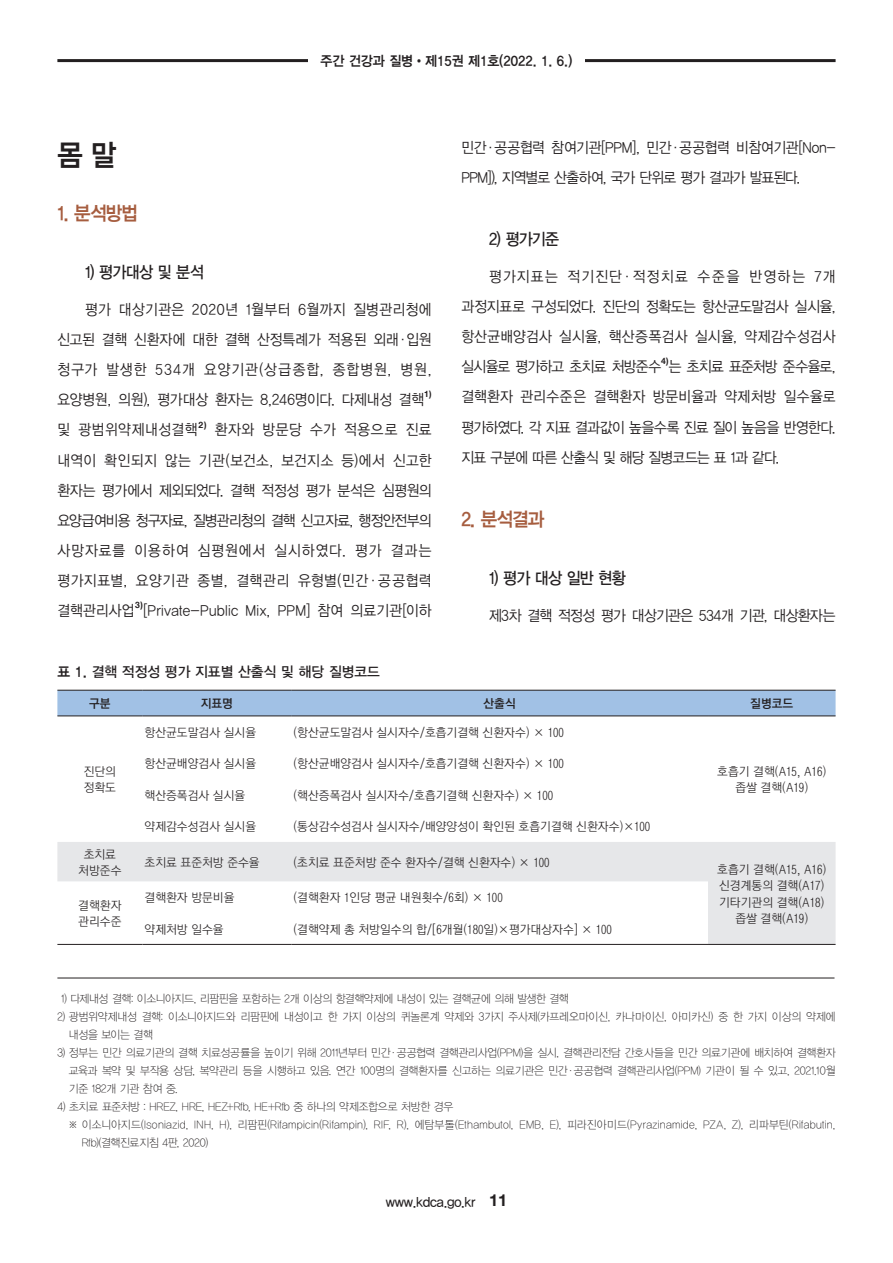
<style>
.page{position:relative;width:893px;height:1263px;background:#fff}
.page>*{position:absolute;margin:0;border:0;box-sizing:border-box;transform-origin:0 0}
.제목{font:30px "YDVYGO Std 14";color:#231f20;scale:.92 1}
.소제목{font:19.5px "YDVYGO Std 14";letter-spacing:-.05em;color:#a65d3f;scale:.92 1}
._1{font:16.5px "YDVYGO Std 13";letter-spacing:-.045em;color:#231f20;scale:.92 1}
._0_본문_고딕{font:15px/30.2px "YDVYGO Std 12";letter-spacing:-.005em;color:#231f20;text-align:justify;scale:.92 1}
._0_본문_고딕-2{font:15px/30px "YDVYGO Std 12";letter-spacing:-.03em;color:#231f20;scale:.92 1}
._0_본문_고딕-3{font:15px "YDVYGO Std 12";letter-spacing:-.035em;color:#231f20;scale:.92 1}
.표-제목{font:14.25px "YDVYGO Std 33";color:#231f20}
.t1{font:13.8px "YDVYGO Std 34";color:#231f20;scale:.94 1}
.t2{font:13.8px "YDVYGO Std 13";letter-spacing:-.02em;color:#231f20;scale:.92 1}
.표-본문{font:12px/16.5px "YDVYGO Std 52";color:#231f20;text-align:center}
.표-구분{font:12px "YDVYGO Std 54";color:#231f20}
.각주-본문{font:11.25px/18px "YDVYGO Std 11";color:#231f20;text-align:justify;scale:.95 1}
.각주-본문-2{font:11.25px/18px "YDVYGO Std 11";letter-spacing:.035em;color:#231f20;scale:.95 1}
.각주-본문-3{font:11.25px/18px "YDVYGO Std 11";letter-spacing:-.02em;color:#231f20;scale:.95 1}
.각주-본문-4{font:11.25px "YDVYGO Std 11";letter-spacing:-.025em;color:#231f20;scale:.95 1}
.s1{font-family:"YDVYGO Std 34"}
.s2{font-family:"Helvetica 75";font-weight:700;font-size:16.5px}
</style>
<div class="page">
<hr style="left:57px;top:59px;width:779px;height:3px;background:#231f20">
<div style="left:308px;top:51px;width:277px;height:19px;background:#fff"></div>
<hr style="left:57px;top:978px;width:777px;height:1px;background:#231f20">
<div style="left:57px;top:691px;width:779px;height:25px;background:#a1c1e5"></div>
<svg style="left:57px;top:842px;width:779px;height:102px"></svg>
<hr style="left:57px;top:690px;width:85px;height:1px;background:#231f20">
<hr style="left:142px;top:690px;width:149px;height:1px;background:#231f20">
<hr style="left:291px;top:690px;width:417px;height:1px;background:#231f20">
<hr style="left:708px;top:690px;width:128px;height:1px;background:#231f20">
<hr style="left:57px;top:716px;width:85px;height:1px;background:#231f20">
<hr style="left:142px;top:716px;width:149px;height:1px;background:#231f20">
<hr style="left:291px;top:716px;width:417px;height:1px;background:#231f20">
<hr style="left:708px;top:716px;width:128px;height:1px;background:#231f20">
<hr style="left:708px;top:944px;width:128px;height:1px;background:#231f20">
<hr style="left:57px;top:944px;width:85px;height:1px;background:#231f20">
<hr style="left:142px;top:944px;width:149px;height:1px;background:#231f20">
<hr style="left:291px;top:944px;width:417px;height:1px;background:#231f20">
<p class="제목" style="left:57px;top:140px;width:66px">몸 말</p>
<p class="소제목" style="left:57px;top:203px;width:89px">1. 분석방법</p>
<p class="t1" style="left:321px;top:54px;width:269px">주간 건강과 질병•제15권 제1호(2022. 1. 6.)</p>
<p class="_0_본문_고딕-2" style="left:461px;top:133px;width:408px">민간·공공협력 참여기관[PPM], 민간·공공협력 비참여기관[Non-<br>PPM]), 지역별로 산출하여, 국가 단위로 평가 결과가 발표된다.</p>
<p class="_1" style="left:85px;top:263px;width:131px">1) 평가대상 및 분석</p>
<p class="_0_본문_고딕" style="left:57px;top:294px;width:408px;text-indent:28px">평가 대상기관은 2020년 1월부터 6월까지 질병관리청에 신고된 결핵 신환자에 대한 결핵 산정특례가 적용된 외래·입원 청구가 발생한 534개 요양기관(상급종합, 종합병원, 병원, 요양병원, 의원), 평가대상 환자는 8,246명이다. 다제내성 결핵<sup>1) </sup>및 광범위약제내성결핵<sup>2)</sup> 환자와 방문당 수가 적용으로 진료 내역이 확인되지 않는 기관(보건소, 보건지소 등)에서 신고한 환자는 평가에서 제외되었다. 결핵 적정성 평가 분석은 심평원의 요양급여비용 청구자료, 질병관리청의 결핵 신고자료, 행정안전부의 사망자료를 이용하여 심평원에서 실시하였다. 평가 결과는 평가지표별, 요양기관 종별, 결핵관리 유형별(민간·공공협력 결핵관리사업<sup>3)</sup>[Private-Public Mix, PPM] 참여 의료기관[이하</p>
<p class="_1" style="left:489px;top:230px;width:78px">2) 평가기준</p>
<p class="_0_본문_고딕" style="left:461px;top:261px;width:408px;text-indent:28px">평가지표는 적기진단·적정치료 수준을 반영하는 7개 과정지표로 구성되었다. 진단의 정확도는 항산균도말검사 실시율, 항산균배양검사 실시율, 핵산증폭검사 실시율, 약제감수성검사 실시율로 평가하고 초치료 처방준수<sup>4)</sup>는 초치료 표준처방 준수율로, 결핵환자 관리수준은 결핵환자 방문비율과 약제처방 일수율로 평가하였다. 각 지표 결과값이 높을수록 진료 질이 높음을 반영한다. 지표 구분에 따른 산출식 및 해당 질병코드는 표 1과 같다.</p>
<p class="소제목" style="left:461px;top:510px;width:92px">2. 분석결과</p>
<p class="_1" style="left:489px;top:570px;width:150px">1) 평가 대상 일반 현황</p>
<p class="_0_본문_고딕-3" style="left:489px;top:608px;width:378px">제3차 결핵 적정성 평가 대상기관은 534개 기관, 대상환자는</p>
<p class="표-제목" style="left:57px;top:664px;width:324px"><span class="s1">표 1.</span> 결핵 적정성 평가 지표별 산출식 및 해당 질병코드</p>
<p class="표-구분" style="left:89px;top:698px;width:23px">구분</p>
<p class="표-구분" style="left:201px;top:698px;width:34px">지표명</p>
<p class="표-구분" style="left:483px;top:698px;width:34px">산출식</p>
<p class="표-구분" style="left:750px;top:698px;width:45px">질병코드</p>
<p class="표-본문" style="left:84px;top:764px;width:34px">진단의</p>
<p class="표-본문" style="left:84px;top:780px;width:34px">정확도</p>
<p class="표-본문" style="left:84px;top:846px;width:34px">초치료</p>
<p class="표-본문" style="left:78px;top:863px;width:45px">처방준수</p>
<p class="표-본문" style="left:78px;top:898px;width:45px">결핵환자</p>
<p class="표-본문" style="left:78px;top:914px;width:45px">관리수준</p>
<p class="표-본문" style="left:145px;top:725px;width:113px">항산균도말검사 실시율</p>
<p class="표-본문" style="left:293px;top:725px;width:272px">(항산균도말검사 실시자수/호흡기결핵 신환자수) × 100</p>
<p class="표-본문" style="left:145px;top:756px;width:113px">항산균배양검사 실시율</p>
<p class="표-본문" style="left:293px;top:756px;width:272px">(항산균배양검사 실시자수/호흡기결핵 신환자수) × 100</p>
<p class="표-본문" style="left:145px;top:788px;width:102px">핵산증폭검사 실시율</p>
<p class="표-본문" style="left:293px;top:788px;width:261px">(핵산증폭검사 실시자수/호흡기결핵 신환자수) × 100</p>
<p class="표-본문" style="left:145px;top:819px;width:113px">약제감수성검사 실시율</p>
<p class="표-본문" style="left:293px;top:819px;width:358px">(통상감수성검사 실시자수/배양양성이 확인된 호흡기결핵 신환자수)×100</p>
<p class="표-본문" style="left:145px;top:855px;width:117px">초치료 표준처방 준수율</p>
<p class="표-본문" style="left:293px;top:855px;width:258px">(초치료 표준처방 준수 환자수/결핵 신환자수) × 100</p>
<p class="표-본문" style="left:145px;top:890px;width:91px">결핵환자 방문비율</p>
<p class="표-본문" style="left:293px;top:890px;width:211px">(결핵환자 1인당 평균 내원횟수/6회) × 100</p>
<p class="표-본문" style="left:145px;top:922px;width:81px">약제처방 일수율</p>
<p class="표-본문" style="left:293px;top:922px;width:320px">(결핵약제 총 처방일수의 합/[6개월(180일)×평가대상자수] × 100</p>
<p class="표-본문" style="left:717px;top:764px;width:111px">호흡기 결핵(A15, A16)</p>
<p class="표-본문" style="left:735px;top:780px;width:74px">좁쌀 결핵(A19)</p>
<p class="표-본문" style="left:717px;top:861px;width:111px">호흡기 결핵(A15, A16)</p>
<p class="표-본문" style="left:719px;top:878px;width:107px">신경계통의 결핵(A17)</p>
<p class="표-본문" style="left:719px;top:894px;width:107px">기타기관의 결핵(A18) 좁쌀 결핵(A19)</p>
<p class="각주-본문-4" style="left:61px;top:993px;width:536px">1) 다제내성 결핵: 이소니아지드, 리팜핀을 포함하는 2개 이상의 항결핵약제에 내성이 있는 결핵균에 의해 발생한 결핵</p>
<p class="각주-본문-3" style="left:69px;top:1008px;width:808px;text-indent:-12px">2) 광범위약제내성 결핵: 이소니아지드와 리팜핀에 내성이고 한 가지 이상의 퀴놀론계 약제와 3가지 주사제(카프레오마이신, 카나마이신, 아미카신) 중 한 가지 이상의 약제에 내성을 보이는 결핵</p>
<p class="각주-본문" style="left:69px;top:1044px;width:808px;text-indent:-12px">3) 정부는 민간 의료기관의 결핵 치료성공률을 높이기 위해 2011년부터 민간·공공협력 결핵관리사업(PPM)을 실시, 결핵관리전담 간호사들을 민간 의료기관에 배치하여 결핵환자 교육과 복약 및 부작용 상담, 복약관리 등을 시행하고 있음. 연간 100명의 결핵환자를 신고하는 의료기관은 민간·공공협력 결핵관리사업(PPM) 기관이 될 수 있고, 2021.10월 기준 182개 기관 참여 중.</p>
<p class="각주-본문" style="left:57px;top:1098px;width:418px">4) 초치료 표준처방 : HREZ, HRE, HEZ+Rfb, HE+Rfb 중 하나의 약제조합으로 처방한 경우</p>
<p class="각주-본문-2" style="left:82px;top:1116px;width:795px;text-indent:-13px">※ 이소니아지드(Isoniazid, INH, H), 리팜핀(Rifampicin(Rifampin), RIF, R), 에탐부톨(Ethambutol, EMB, E), 피라진아미드(Pyrazinamide, PZA, Z), 리파부틴(Rifabutin,<br>Rfb)(결핵진료지침 4판, 2020)</p>
<p class="t2" style="left:386px;top:1194px;width:134px">www.kdca.go.kr <span class="s2">11</span></p>
</div>
